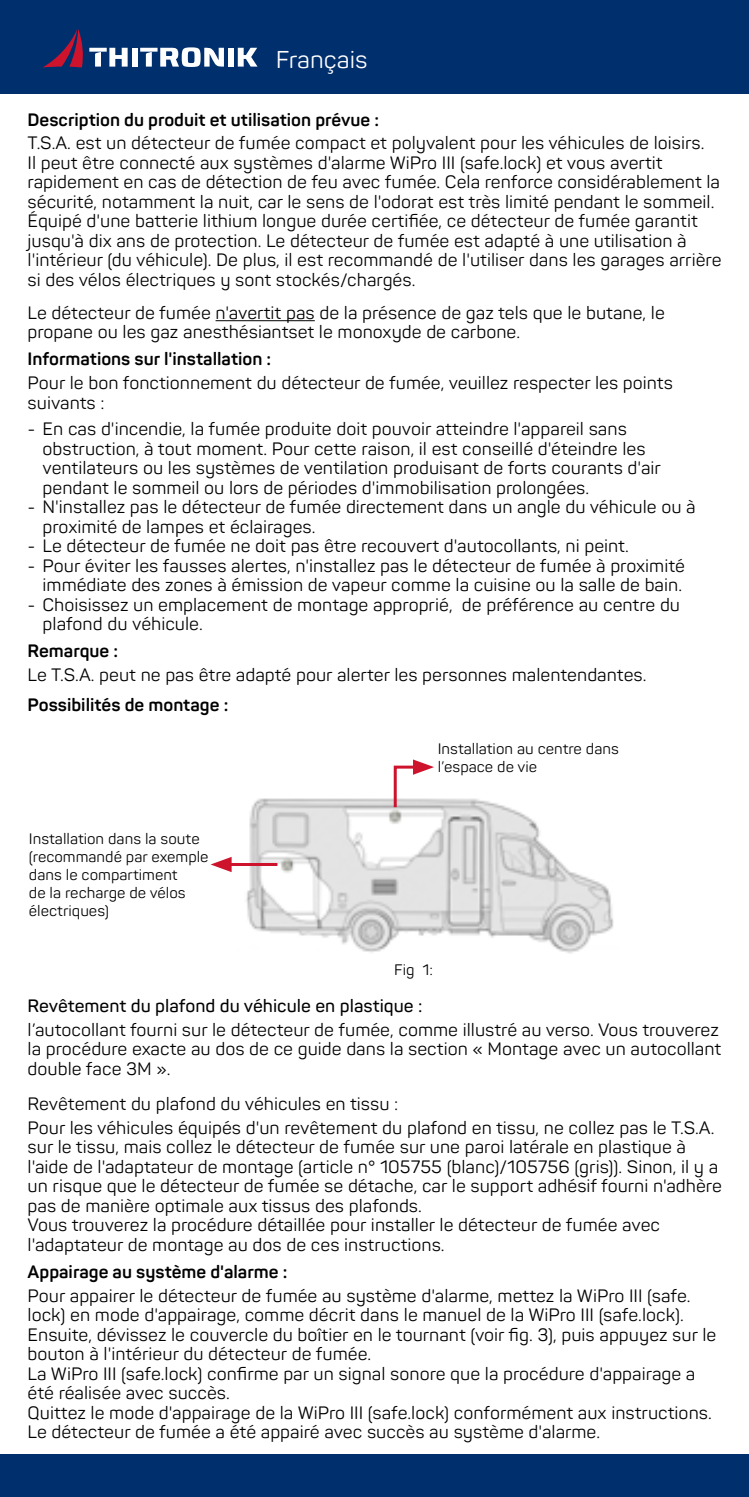
<style>
.page{position:relative;width:749px;height:1497px;background:#fff}
.page>*{position:absolute;margin:0;border:0;box-sizing:border-box;transform-origin:0 0}
.t1{font:24px "Panton";color:#fff}
.t2{font:17.7px/19.5px "Panton";color:#000}
.t3{font:700 17.7px "Panton";color:#000}
.t4{font:600 17.7px "Panton";color:#000}
.t5{font:15px/18px "Panton";color:#000}
.s1{font-size:18px}
</style>
<div class="page">
<div style="left:0;top:0;width:748px;height:94px;background:#002f6e"></div>
<div style="left:0;top:1454px;width:748px;height:43px;background:#002f6e"></div>
<svg style="left:238px;top:48px;width:19px;height:19px"></svg>
<div style="left:228px;top:48px;width:6px;height:19px;background:#fff"></div>
<svg style="left:140px;top:47px;width:84px;height:20px"></svg>
<div style="left:131px;top:48px;width:6px;height:19px;background:#fff"></div>
<svg style="left:43px;top:29px;width:85px;height:39px"></svg>
<hr style="left:215px;top:320px;width:100px;height:1px;background:#000">
<img style="left:246px;top:798px;width:368px;height:156px">
<svg style="left:392px;top:759px;width:42px;height:51px"></svg>
<hr style="left:227px;top:863px;width:50px;height:3px;background:#ce132d">
<svg style="left:210px;top:857px;width:21px;height:15px"></svg>
<h1 class="t1" style="left:276px;top:44px;width:93px">Français</h1>
<p class="t3" style="left:28px;top:108px;width:353px">Description du produit et utilisation prévue :</p>
<p class="t2" style="left:28px;top:133px;width:695px">T.S.A. est un détecteur de fumée compact et polyvalent pour les véhicules de loisirs.<br>Il peut être connecté aux systèmes d'alarme WiPro III (safe.lock) et vous avertit rapidement en cas de détection de feu avec fumée. Cela renforce considérablement la sécurité, notamment la nuit, car le sens de l'odorat est très limité pendant le sommeil.<br>Équipé d'une batterie lithium longue durée certifiée, ce détecteur de fumée garantit jusqu'à dix ans de protection. Le détecteur de fumée est adapté à une utilisation à l'intérieur (du véhicule). De plus, il est recommandé de l'utiliser dans les garages arrière si des vélos électriques y sont stockés/chargés.</p>
<p class="t2" style="left:28px;top:303px;width:638px">Le détecteur de fumée n'avertit pas de la présence de gaz tels que le butane, le propane ou les gaz anesthésiantset le monoxyde de carbone.</p>
<p class="t3" style="left:28px;top:348px;width:245px">Informations sur l'installation :</p>
<p class="t2" style="left:28px;top:373px;width:646px">Pour le bon fonctionnement du détecteur de fumée, veuillez respecter les points suivants :</p>
<p class="t2" style="left:43px;top:419px;width:619px;text-indent:-15px">- En cas d'incendie, la fumée produite doit pouvoir atteindre l'appareil sans obstruction, à tout moment. Pour cette raison, il est conseillé d'éteindre les ventilateurs ou les systèmes de ventilation produisant de forts courants d'air pendant le sommeil ou lors de périodes d'immobilisation prolongées.</p>
<p class="t2" style="left:43px;top:497px;width:654px;text-indent:-15px">- N'installez pas le détecteur de fumée directement dans un angle du véhicule ou à proximité de lampes et éclairages.</p>
<p class="t2" style="left:28px;top:536px;width:602px">- Le détecteur de fumée ne doit pas être recouvert d'autocollants, ni peint.</p>
<p class="t2" style="left:28px;top:556px;width:658px;text-align:right">- Pour éviter les fausses alertes, n'installez pas le détecteur de fumée à proximité immédiate des zones à émission de vapeur comme la cuisine ou la salle de bain.</p>
<p class="t2" style="left:43px;top:595px;width:639px;text-indent:-15px">- Choisissez un emplacement de montage approprié, de préférence au centre du plafond du <span class="s1">véhicule.</span></p>
<p class="t3" style="left:28px;top:640px;width:92px">Remarque :</p>
<p class="t2" style="left:28px;top:665px;width:620px">Le T.S.A. peut ne pas être adapté pour alerter les personnes malentendantes.</p>
<p class="t3" style="left:28px;top:693px;width:202px">Possibilités de montage :</p>
<p class="t5" style="left:29px;top:830px;width:181px">Installation dans la soute (recommandé par exemple dans le compartiment<br>de la recharge de vélos électriques)</p>
<p class="t5" style="left:437px;top:740px;width:182px">Installation au centre dans l’espace de vie</p>
<p class="t5" style="left:394px;top:961px;width:40px">Fig 1:</p>
<p class="t4" style="left:28px;top:994px;width:396px">Revêtement du plafond du véhicule en plastique :</p>
<p class="t2" style="left:28px;top:1019px;width:695px">l’autocollant fourni sur le détecteur de fumée, comme illustré au verso. Vous trouverez la procédure exacte au dos de ce guide dans la section « Montage avec un autocollant double face 3M ».</p>
<p class="t2" style="left:28px;top:1092px;width:688px;line-height:23.7px">Revêtement du plafond du véhicules en tissu :<br>Pour les véhicules équipés d'un revêtement du plafond en tissu, ne collez pas le T.S.A.</p>
<p class="t2" style="left:28px;top:1137px;width:695px">sur le tissu, mais collez le détecteur de fumée sur une paroi latérale en plastique à l'aide de l'adaptateur de montage (article n° 105755 (blanc)/105756 (gris)). Sinon, il y a un risque que le détecteur de fumée se détache, car le support adhésif fourni n'adhère pas de manière optimale aux tissus des plafonds.<br>Vous trouverez la procédure détaillée pour installer le détecteur de fumée avec l'adaptateur de montage au dos de ces instructions.</p>
<p class="t3" style="left:28px;top:1260px;width:261px">Appairage au système d'alarme :</p>
<p class="t2" style="left:28px;top:1285px;width:690px">Pour appairer le détecteur de fumée au système d'alarme, mettez la WiPro III (safe. lock) en mode d'appairage, comme décrit dans le manuel de la WiPro III (safe.lock).<br>Ensuite, dévissez le couvercle du boîtier en le tournant (voir fig. 3), puis appuyez sur le bouton à l'intérieur du détecteur de fumée.<br>La WiPro III (safe.lock) confirme par un signal sonore que la procédure d'appairage a été réalisée avec succès.<br>Quittez le mode d'appairage de la WiPro III (safe.lock) conformément aux instructions.<br>Le détecteur de fumée a été appairé avec succès au système d'alarme.</p>
</div>
